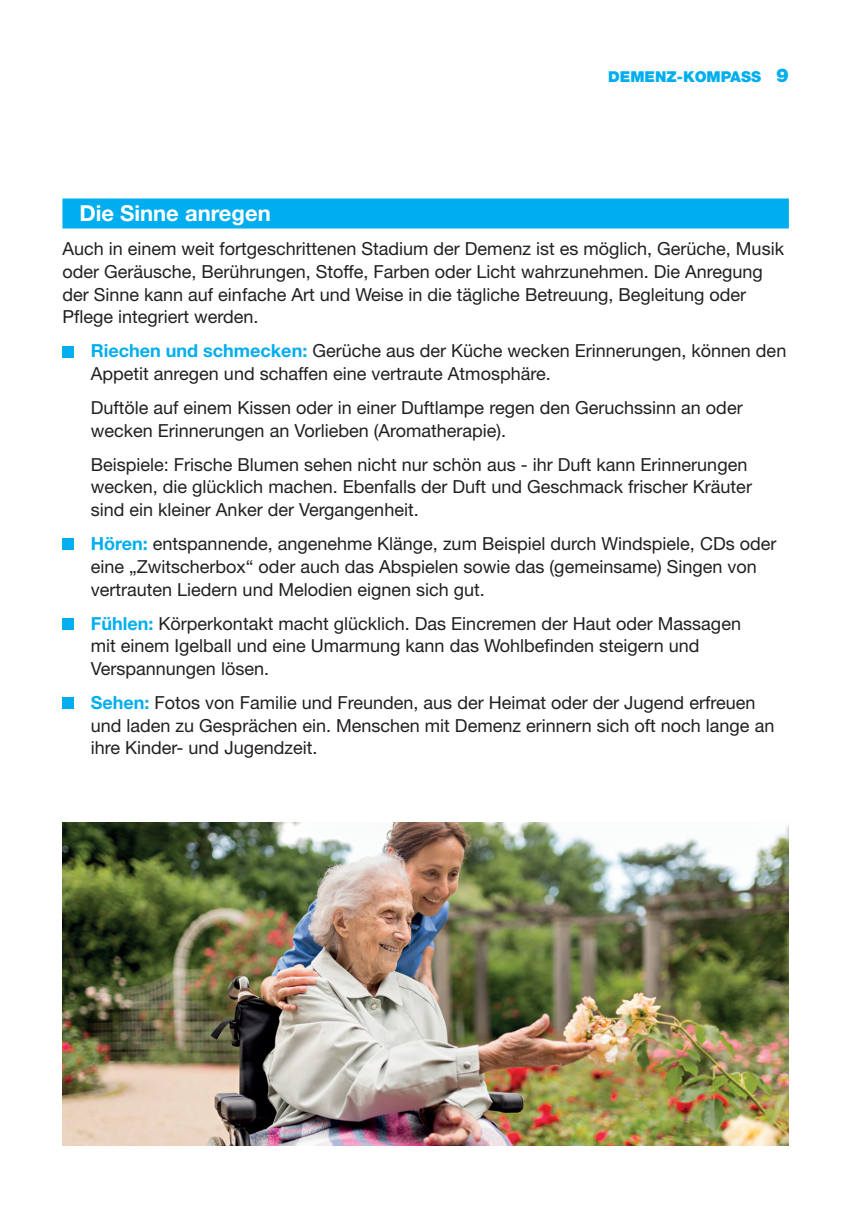
<style>
.page{position:relative;width:857px;height:1225px;background:#fff}
.page>*{position:absolute;margin:0;border:0;box-sizing:border-box;transform-origin:0 0}
.t1{font:700 22px "Helvetica Neue LT Pro";color:#fff}
.t2{font:18px/22.6px "Helvetica Neue LT Pro";color:#231f20}
.t3{font:900 15px "Helvetica Neue LT Pro";color:#00aeef}
.s1{font-size:19px}
.s2{font-weight:700;color:#00aeef}
</style>
<div class="page">
<div style="left:62px;top:198px;width:726px;height:30px;background:#00aeef"></div>
<div style="left:62px;top:346px;width:12px;height:11px;background:#00aeef"></div>
<div style="left:62px;top:539px;width:12px;height:11px;background:#00aeef"></div>
<div style="left:62px;top:618px;width:12px;height:11px;background:#00aeef"></div>
<div style="left:62px;top:697px;width:12px;height:12px;background:#00aeef"></div>
<img style="left:62px;top:822px;width:726px;height:323px">
<p class="t3" style="left:608px;top:67px;width:182px">DEMENZ-KOMPASS <span class="s1">9</span></p>
<p class="t1" style="left:79px;top:199px;width:193px">Die Sinne anregen</p>
<p class="t2" style="left:62px;top:237px;width:722px">Auch in einem weit fortgeschrittenen Stadium der Demenz ist es möglich, Gerüche, Musik oder Geräusche, Berührungen, Stoffe, Farben oder Licht wahrzunehmen. Die Anregung der Sinne kann auf einfache Art und Weise in die tägliche Betreuung, Begleitung oder Pflege integriert werden.</p>
<p class="t2" style="left:91px;top:339px;width:696px"><span class="s2">Riechen und schmecken:</span> Gerüche aus der Küche wecken Erinnerungen, können den<br>Appetit anregen und schaffen eine vertraute Atmosphäre.</p>
<p class="t2" style="left:91px;top:396px;width:653px">Duftöle auf einem Kissen oder in einer Duftlampe regen den Geruchssinn an oder wecken Erinnerungen an Vorlieben (Aromatherapie).</p>
<p class="t2" style="left:91px;top:452px;width:662px">Beispiele: Frische Blumen sehen nicht nur schön aus - ihr Duft kann Erinnerungen wecken, die glücklich machen. Ebenfalls der Duft und Geschmack frischer Kräuter sind ein kleiner Anker der Vergangenheit.</p>
<p class="t2" style="left:91px;top:532px;width:686px"><span class="s2">Hören:</span> entspannende, angenehme Klänge, zum Beispiel durch Windspiele, CDs oder eine „Zwitscherbox“ oder auch das Abspielen sowie das (gemeinsame) Singen von vertrauten Liedern und Melodien eignen sich gut.</p>
<p class="t2" style="left:91px;top:611px;width:651px"><span class="s2">Fühlen:</span> Körperkontakt macht glücklich. Das Eincremen der Haut oder Massagen mit einem Igelball und eine Umarmung kann das Wohlbefinden steigern und<br>Verspannungen lösen.</p>
<p class="t2" style="left:91px;top:691px;width:684px"><span class="s2">Sehen:</span> Fotos von Familie und Freunden, aus der Heimat oder der Jugend erfreuen und laden zu Gesprächen ein. Menschen mit Demenz erinnern sich oft noch lange an ihre Kinder- und Jugendzeit.</p>
</div>
